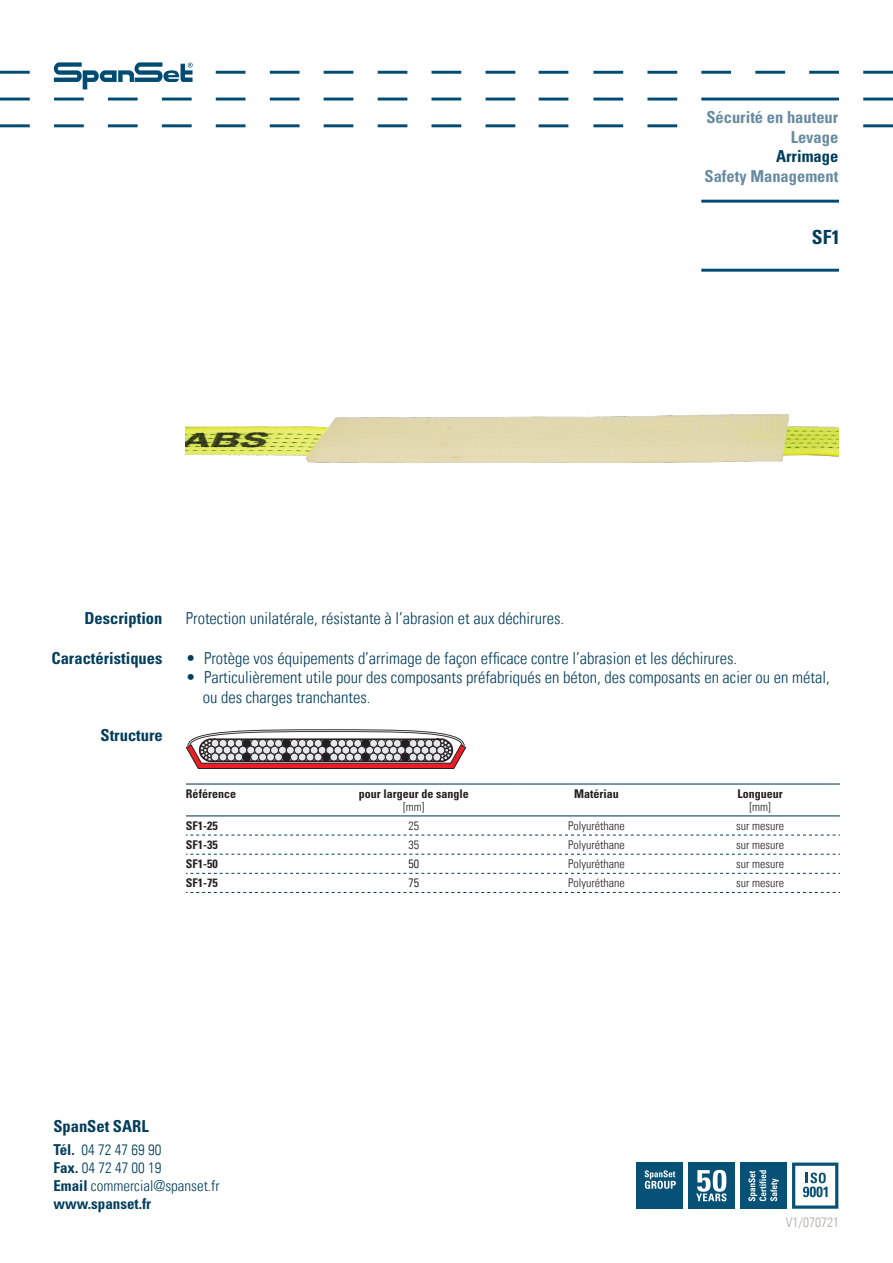
<style>
.page{position:relative;width:893px;height:1263px;background:#fff}
.page>*{position:absolute;margin:0;border:0;box-sizing:border-box;transform-origin:0 0}
.t1{font:700 condensed 19.5px "Univers LT Std";color:#023d5c}
.t2{font:300 condensed 16.5px/19.5px "Univers LT Std";color:#023d5c}
.t3{font:700 condensed 16.5px "Univers LT Std";color:#023d5c}
.t4{font:700 condensed 16.5px "Univers LT Std";color:#678ba1}
.t5{font:300 condensed 15px/18px "Univers LT Std";color:#023d5c}
.t6{font:300 condensed 13.5px "Univers";color:#aea8a6}
.t7{font:300 condensed 12px "Univers LT Std";color:#231f20}
.t8{font:700 condensed 12px/12.8px "Univers LT Std";color:#231f20;text-align:center}
.t9{font:300 condensed 12px "Univers LT Std";color:#000}
.s1{font-weight:300}
.s2{font-weight:700}
</style>
<div class="page">
<hr style="left:593px;top:124px;width:30px;height:3px;background:#004b72">
<hr style="left:593px;top:71px;width:30px;height:3px;background:#004b72">
<hr style="left:593px;top:98px;width:30px;height:3px;background:#004b72">
<hr style="left:647px;top:124px;width:30px;height:3px;background:#004b72">
<hr style="left:647px;top:71px;width:30px;height:3px;background:#004b72">
<hr style="left:647px;top:98px;width:30px;height:3px;background:#004b72">
<hr style="left:755px;top:71px;width:30px;height:3px;background:#004b72">
<hr style="left:701px;top:71px;width:30px;height:3px;background:#004b72">
<hr style="left:701px;top:98px;width:138px;height:2px;background:#004b72">
<hr style="left:701px;top:200px;width:138px;height:3px;background:#004b72">
<hr style="left:701px;top:269px;width:138px;height:3px;background:#004b72">
<hr style="left:809px;top:71px;width:30px;height:3px;background:#004b72">
<hr style="left:863px;top:71px;width:30px;height:3px;background:#004b72">
<hr style="left:863px;top:98px;width:30px;height:2px;background:#004b72">
<hr style="left:863px;top:124px;width:30px;height:3px;background:#004b72">
<hr style="left:0;top:124px;width:30px;height:3px;background:#004b72">
<hr style="left:324px;top:71px;width:29px;height:3px;background:#004b72">
<hr style="left:324px;top:98px;width:29px;height:2px;background:#004b72">
<hr style="left:324px;top:124px;width:29px;height:3px;background:#004b72">
<hr style="left:378px;top:71px;width:29px;height:3px;background:#004b72">
<hr style="left:378px;top:98px;width:29px;height:2px;background:#004b72">
<hr style="left:378px;top:124px;width:29px;height:3px;background:#004b72">
<hr style="left:431px;top:71px;width:30px;height:3px;background:#004b72">
<hr style="left:431px;top:98px;width:30px;height:2px;background:#004b72">
<hr style="left:431px;top:124px;width:30px;height:3px;background:#004b72">
<hr style="left:486px;top:71px;width:29px;height:3px;background:#004b72">
<hr style="left:486px;top:98px;width:29px;height:2px;background:#004b72">
<hr style="left:486px;top:124px;width:29px;height:3px;background:#004b72">
<hr style="left:0;top:71px;width:30px;height:3px;background:#004b72">
<hr style="left:54px;top:98px;width:30px;height:2px;background:#004b72">
<hr style="left:0;top:98px;width:30px;height:2px;background:#004b72">
<hr style="left:54px;top:124px;width:30px;height:3px;background:#004b72">
<hr style="left:108px;top:98px;width:30px;height:2px;background:#004b72">
<hr style="left:108px;top:124px;width:30px;height:3px;background:#004b72">
<hr style="left:162px;top:98px;width:30px;height:2px;background:#004b72">
<hr style="left:162px;top:124px;width:30px;height:3px;background:#004b72">
<hr style="left:216px;top:71px;width:29px;height:3px;background:#004b72">
<hr style="left:216px;top:98px;width:29px;height:2px;background:#004b72">
<hr style="left:216px;top:124px;width:29px;height:3px;background:#004b72">
<hr style="left:270px;top:71px;width:30px;height:3px;background:#004b72">
<hr style="left:270px;top:98px;width:30px;height:2px;background:#004b72">
<hr style="left:270px;top:124px;width:30px;height:3px;background:#004b72">
<hr style="left:539px;top:71px;width:29px;height:3px;background:#004b72">
<hr style="left:539px;top:98px;width:29px;height:3px;background:#004b72">
<hr style="left:539px;top:124px;width:29px;height:3px;background:#004b72">
<svg style="left:54px;top:62px;width:139px;height:27px"></svg>
<svg style="left:792px;top:1162px;width:46px;height:47px"></svg>
<div style="left:740px;top:1162px;width:46px;height:47px;background:#085176"></div>
<svg style="left:748px;top:1170px;width:31px;height:31px"></svg>
<div style="left:636px;top:1162px;width:46px;height:47px;background:#085176"></div>
<svg style="left:645px;top:1170px;width:31px;height:19px"></svg>
<div style="left:688px;top:1162px;width:46px;height:47px;background:#085176"></div>
<svg style="left:696px;top:1170px;width:30px;height:31px"></svg>
<svg style="left:186px;top:729px;width:280px;height:40px"></svg>
<img style="left:186px;top:414px;width:652px;height:49px">
<svg style="left:186px;top:784px;width:654px;height:89px"></svg>
<hr style="left:186px;top:783px;width:129px;height:1px;background:#023d5c">
<hr style="left:315px;top:783px;width:198px;height:1px;background:#023d5c">
<hr style="left:513px;top:783px;width:167px;height:1px;background:#023d5c">
<hr style="left:680px;top:783px;width:160px;height:1px;background:#023d5c">
<hr style="left:186px;top:815px;width:129px;height:1px;background:#023d5c">
<hr style="left:315px;top:815px;width:198px;height:1px;background:#023d5c">
<hr style="left:513px;top:815px;width:167px;height:1px;background:#023d5c">
<hr style="left:680px;top:815px;width:160px;height:1px;background:#023d5c">
<svg style="left:186px;top:835px;width:654px;height:1px"></svg>
<svg style="left:186px;top:854px;width:654px;height:1px"></svg>
<svg style="left:186px;top:873px;width:654px;height:1px"></svg>
<svg style="left:186px;top:892px;width:654px;height:1px"></svg>
<p class="t4" style="left:706px;top:107px;width:133px">Sécurité en hauteur</p>
<p class="t4" style="left:791px;top:127px;width:49px">Levage</p>
<p class="t3" style="left:776px;top:146px;width:64px">Arrimage</p>
<p class="t4" style="left:704px;top:166px;width:135px">Safety Management</p>
<p class="t1" style="left:812px;top:225px;width:30px">SF1</p>
<p class="t3" style="left:85px;top:608px;width:79px">Description</p>
<p class="t3" style="left:52px;top:648px;width:112px">Caractéristiques</p>
<p class="t3" style="left:101px;top:725px;width:64px">Structure</p>
<p class="t2" style="left:186px;top:609px;width:380px">Protection unilatérale, résistante à l’abrasion et aux déchirures.</p>
<p class="t2" style="left:186px;top:648px;width:553px">• Protège vos équipements d’arrimage de façon efficace contre l’abrasion et les déchirures.</p>
<p class="t2" style="left:203px;top:668px;width:628px;text-indent:-17px">• Particulièrement utile pour des composants préfabriqués en béton, des composants en acier ou en métal, ou des charges tranchantes.</p>
<p class="t8" style="left:186px;top:787px;width:52px">Référence</p>
<p class="t8" style="left:359px;top:787px;width:111px">pour largeur de sangle <span class="s1">[mm]</span></p>
<p class="t8" style="left:574px;top:787px;width:46px">Matériau</p>
<p class="t8" style="left:737px;top:787px;width:47px">Longueur</p>
<p class="t7" style="left:749px;top:799px;width:23px">[mm]</p>
<p class="t8" style="left:186px;top:819px;width:33px">SF1-25</p>
<p class="t7" style="left:409px;top:818px;width:12px">25</p>
<p class="t7" style="left:568px;top:818px;width:58px">Polyuréthane</p>
<p class="t7" style="left:736px;top:818px;width:49px">sur mesure</p>
<p class="t8" style="left:186px;top:838px;width:33px">SF1-35</p>
<p class="t7" style="left:409px;top:837px;width:12px">35</p>
<p class="t7" style="left:568px;top:837px;width:58px">Polyuréthane</p>
<p class="t7" style="left:736px;top:837px;width:49px">sur mesure</p>
<p class="t8" style="left:186px;top:857px;width:33px">SF1-50</p>
<p class="t9" style="left:409px;top:857px;width:12px">50</p>
<p class="t7" style="left:568px;top:857px;width:58px">Polyuréthane</p>
<p class="t7" style="left:736px;top:857px;width:49px">sur mesure</p>
<p class="t8" style="left:186px;top:876px;width:33px">SF1-75</p>
<p class="t9" style="left:409px;top:876px;width:12px">75</p>
<p class="t7" style="left:568px;top:876px;width:58px">Polyuréthane</p>
<p class="t7" style="left:736px;top:876px;width:49px">sur mesure</p>
<p class="t3" style="left:53px;top:1116px;width:97px">SpanSet SARL</p>
<p class="t5" style="left:53px;top:1140px;width:168px"><span class="s2">Tél.</span> 04 72 47 69 90<br><span class="s2">Fax.</span> 04 72 47 00 19<br><span class="s2">Email</span> commercial@spanset.fr <span class="s2">www.spanset.fr</span></p>
<p class="t6" style="left:786px;top:1214px;width:55px">V1/070721</p>
</div>
